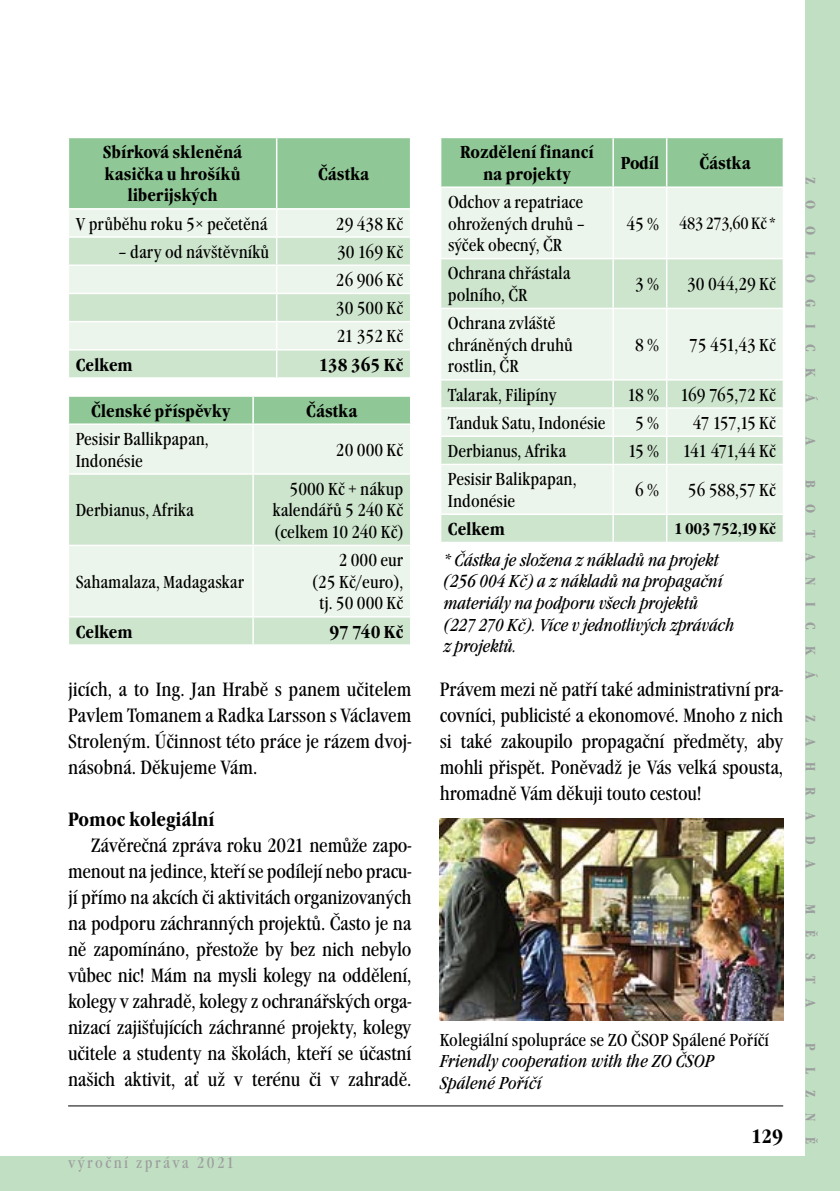
<style>
.page{position:relative;width:840px;height:1191px;background:#fff}
.page>*{position:absolute;margin:0;border:0;box-sizing:border-box;transform-origin:0 0}
.t1{font:condensed 20px/26px "Garamond Itc TEE";letter-spacing:-.01em;color:#000;text-align:justify}
.t2{font:700 condensed 20px "Garamond Itc TEE";color:#000}
.t3{font:condensed 18px/21.6px "Garamond Itc TEE";color:#000}
.t4{font:italic condensed 18px/21.6px "Garamond Itc TEE";letter-spacing:-.01em;color:#000}
.t5{font:700 condensed 18px/21.6px "Garamond Itc TEE";color:#000;text-align:center}
.t6{font:condensed 18px "Garamond Itc TEE";letter-spacing:-.04em;color:#000}
.t7{font:condensed 17px "Garamond Itc TEE";letter-spacing:-.02em;color:#000}
.t8{font:condensed 16px "Garamond Itc TEE";letter-spacing:.15em;color:#9c9e9f}
.t9{font:700 condensed 16px "Garamond Itc TEE";letter-spacing:-.025em;color:#000}
.t10{font:700 condensed 14px "Garamond Itc TEE";letter-spacing:1.155em;color:#9c9e9f}
.s1{font-size:18px}
</style>
<div class="page">
<hr style="left:68px;top:1105px;width:714px;height:1px;background:#000">
<div style="left:0;top:1156px;width:839px;height:35px;background:#c1dfc2"></div>
<div style="left:805px;top:0;width:34px;height:1191px;background:#c1dfc2"></div>
<svg style="left:68px;top:137px;width:342px;height:240px;background:#c8e2c9"></svg>
<hr style="left:409px;top:350px;width:2px;height:27px;background:#fff">
<div style="left:69px;top:425px;width:341px;height:48px;background:#ecf5eb"></div>
<svg style="left:69px;top:475px;width:341px;height:169px;background:#daebd9"></svg>
<hr style="left:68px;top:544px;width:185px;height:2px;background:#fff">
<hr style="left:253px;top:544px;width:158px;height:2px;background:#fff">
<hr style="left:68px;top:616px;width:185px;height:1px;background:#fff">
<hr style="left:253px;top:616px;width:158px;height:1px;background:#fff">
<div style="left:68px;top:396px;width:343px;height:28px;background:#90c796"></div>
<hr style="left:253px;top:423px;width:158px;height:2px;background:#fff">
<hr style="left:252px;top:425px;width:2px;height:48px;background:#fff">
<hr style="left:252px;top:475px;width:2px;height:69px;background:#fff">
<hr style="left:252px;top:546px;width:2px;height:70px;background:#fff">
<hr style="left:252px;top:617px;width:2px;height:27px;background:#fff">
<div style="left:441px;top:138px;width:341px;height:48px;background:#90c796"></div>
<div style="left:441px;top:188px;width:341px;height:70px;background:#ecf5eb"></div>
<svg style="left:441px;top:259px;width:341px;height:282px;background:#ddeddd"></svg>
<hr style="left:439px;top:308px;width:174px;height:1px;background:#fff">
<hr style="left:613px;top:308px;width:53px;height:1px;background:#fff">
<hr style="left:666px;top:308px;width:117px;height:1px;background:#fff">
<hr style="left:439px;top:379px;width:174px;height:1px;background:#fff">
<hr style="left:613px;top:379px;width:53px;height:1px;background:#fff">
<hr style="left:666px;top:379px;width:117px;height:1px;background:#fff">
<hr style="left:439px;top:407px;width:174px;height:2px;background:#fff">
<hr style="left:613px;top:407px;width:53px;height:2px;background:#fff">
<hr style="left:666px;top:407px;width:117px;height:2px;background:#fff">
<hr style="left:439px;top:435px;width:174px;height:2px;background:#fff">
<hr style="left:613px;top:435px;width:53px;height:2px;background:#fff">
<hr style="left:666px;top:435px;width:117px;height:2px;background:#fff">
<hr style="left:439px;top:464px;width:174px;height:1px;background:#fff">
<hr style="left:613px;top:464px;width:53px;height:1px;background:#fff">
<hr style="left:666px;top:464px;width:117px;height:1px;background:#fff">
<hr style="left:439px;top:513px;width:174px;height:2px;background:#fff">
<hr style="left:613px;top:513px;width:53px;height:2px;background:#fff">
<hr style="left:666px;top:513px;width:117px;height:2px;background:#fff">
<hr style="left:612px;top:138px;width:1px;height:48px;background:#fff">
<hr style="left:665px;top:138px;width:2px;height:48px;background:#fff">
<hr style="left:612px;top:188px;width:1px;height:70px;background:#fff">
<hr style="left:665px;top:188px;width:2px;height:70px;background:#fff">
<hr style="left:612px;top:259px;width:1px;height:49px;background:#fff">
<hr style="left:665px;top:259px;width:2px;height:49px;background:#fff">
<hr style="left:612px;top:309px;width:1px;height:70px;background:#fff">
<hr style="left:665px;top:309px;width:2px;height:70px;background:#fff">
<hr style="left:665px;top:380px;width:2px;height:27px;background:#fff">
<hr style="left:665px;top:409px;width:2px;height:26px;background:#fff">
<svg style="left:612px;top:380px;width:1px;height:84px"></svg>
<hr style="left:665px;top:437px;width:2px;height:27px;background:#fff">
<svg style="left:782px;top:380px;width:1px;height:84px"></svg>
<hr style="left:612px;top:465px;width:1px;height:48px;background:#fff">
<hr style="left:665px;top:465px;width:2px;height:48px;background:#fff">
<svg style="left:612px;top:515px;width:1px;height:26px"></svg>
<hr style="left:665px;top:515px;width:2px;height:26px;background:#fff">
<svg style="left:782px;top:515px;width:1px;height:26px"></svg>
<img style="left:439px;top:819px;width:343px;height:201px">
<p class="t5" style="left:103px;top:142px;width:141px">Sbírková skleněná kasička u hrošíků liberijských</p>
<p class="t5" style="left:318px;top:163px;width:53px">Částka</p>
<p class="t3" style="left:76px;top:213px;width:193px">V průběhu roku 5× pečetěná</p>
<p class="t3" style="left:336px;top:213px;width:69px">29 438 Kč</p>
<p class="t3" style="left:118px;top:241px;width:152px">– dary od návštěvníků</p>
<p class="t3" style="left:336px;top:238px;width:69px;line-height:28.2px;text-align:justify">30 169 Kč 26 906 Kč 30 500 Kč 21 352 Kč</p>
<p class="t5" style="left:76px;top:354px;width:58px">Celkem</p>
<p class="t5" style="left:318px;top:354px;width:86px">138 365 Kč</p>
<p class="t5" style="left:91px;top:400px;width:141px">Členské příspěvky</p>
<p class="t5" style="left:306px;top:400px;width:53px">Částka</p>
<p class="t3" style="left:76px;top:428px;width:134px">Pesisir Ballikpapan,<br>Indonésie</p>
<p class="t3" style="left:336px;top:439px;width:69px">20 000 Kč</p>
<p class="t3" style="left:76px;top:500px;width:120px">Derbianus, Afrika</p>
<p class="t3" style="left:272px;top:478px;width:132px;text-align:justify;text-indent:17px">5000 Kč + nákup kalendářů 5 240 Kč (celkem 10 240 Kč)</p>
<p class="t3" style="left:76px;top:571px;width:170px">Sahamalaza, Madagaskar</p>
<p class="t3" style="left:312px;top:549px;width:92px;text-align:right">2 000 eur (25 Kč/euro), tj. 50 000 Kč</p>
<p class="t5" style="left:76px;top:621px;width:58px">Celkem</p>
<p class="t5" style="left:329px;top:621px;width:75px">97 740 Kč</p>
<p class="t1" style="left:68px;top:677px;width:345px">jicích, a to Ing. Jan Hrabě s panem učitelem Pavlem Tomanem a Radka Larsson s Václavem Stroleným. Účinnost této práce je rázem dvoj&shy;násobná. Děkujeme Vám.</p>
<p class="t2" style="left:68px;top:808px;width:148px">Pomoc kolegiální</p>
<p class="t1" style="left:68px;top:833px;width:345px;text-indent:23px">Závěrečná zpráva roku 2021 nemůže zapo&shy;menout na jedince, kteří se podílejí nebo pracu&shy;jí přímo na akcích či aktivitách organizovaných na podporu záchranných projektů. Často je na ně zapomínáno, přestože by bez nich nebylo vůbec nic! Mám na mysli kolegy na oddělení, kolegy v zahradě, kolegy z ochranářských orga&shy;nizací zajišťujících záchranné projekty, kolegy učitele a studenty na školách, kteří se účastní našich aktivit, ať už v terénu či v zahradě.</p>
<p class="t8" style="left:68px;top:1153px;width:168px">výroční zpráva 2021</p>
<p class="t5" style="left:460px;top:142px;width:135px">Rozdělení financí na projekty</p>
<p class="t5" style="left:620px;top:152px;width:39px">Podíl</p>
<p class="t5" style="left:699px;top:152px;width:53px">Částka</p>
<p class="t3" style="left:447px;top:191px;width:139px;text-align:justify">Odchov a repatriace ohrožených druhů – sýček obecný, ČR</p>
<p class="t7" style="left:626px;top:214px;width:151px"><span class="s1">45 %</span> 483 273,60 Kč *</p>
<p class="t3" style="left:447px;top:263px;width:124px">Ochrana chřástala polního, ČR</p>
<p class="t3" style="left:634px;top:274px;width:26px">3 %</p>
<p class="t3" style="left:686px;top:274px;width:90px">30 044,29 Kč</p>
<p class="t3" style="left:447px;top:313px;width:126px">Ochrana zvláště chráněných druhů rostlin, ČR</p>
<p class="t3" style="left:634px;top:334px;width:26px">8 %</p>
<p class="t3" style="left:688px;top:334px;width:88px">75 451,43 Kč</p>
<p class="t3" style="left:447px;top:384px;width:110px">Talarak, Filipíny</p>
<p class="t3" style="left:627px;top:384px;width:150px">18 % 169 765,72 Kč</p>
<p class="t3" style="left:447px;top:412px;width:159px">Tanduk Satu, Indonésie</p>
<p class="t3" style="left:634px;top:412px;width:26px">5 %</p>
<p class="t3" style="left:692px;top:412px;width:85px">47 157,15 Kč</p>
<p class="t3" style="left:447px;top:440px;width:120px">Derbianus, Afrika</p>
<p class="t3" style="left:627px;top:440px;width:33px">15 %</p>
<p class="t6" style="left:682px;top:441px;width:95px">141 471,44 Kč</p>
<p class="t3" style="left:447px;top:468px;width:130px">Pesisir Balikpapan,<br>Indonésie</p>
<p class="t3" style="left:634px;top:479px;width:26px">6 %</p>
<p class="t3" style="left:687px;top:479px;width:90px">56 588,57 Kč</p>
<p class="t5" style="left:447px;top:518px;width:58px">Celkem</p>
<p class="t9" style="left:673px;top:520px;width:103px">1 003 752,19 Kč</p>
<p class="t4" style="left:443px;top:549px;width:292px">* Částka je složena z nákladů na projekt (256 004 Kč) a z nákladů na propagační materiály na podporu všech projektů (227 270 Kč). Více v jednotlivých zprávách z projektů.</p>
<p class="t1" style="left:439px;top:677px;width:345px">Právem mezi ně patří také administrativní pra&shy;covníci, publicisté a ekonomové. Mnoho z nich si také zakoupilo propagační předměty, aby mohli přispět. Poněvadž je Vás velká spousta, hromadně Vám děkuji touto cestou!</p>
<p class="t3" style="left:439px;top:1029px;width:330px">Kolegiální spolupráce se ZO ČSOP Spálené Poříčí</p>
<p class="t4" style="left:439px;top:1050px;width:276px">Friendly cooperation with the ZO ČSOP<br>Spálené Poříčí</p>
<p class="t2" style="left:750px;top:1125px;width:34px">129</p>
<p class="t10" style="left:818px;top:177px;width:226px;rotate:90deg">ZOOLOGICKÁ</p>
<p class="t10" style="left:818px;top:437px;width:10px;rotate:90deg">A</p>
<p class="t10" style="left:818px;top:480px;width:201px;rotate:90deg">BOTANICKÁ</p>
<p class="t10" style="left:818px;top:714px;width:156px;rotate:90deg">ZAHRADA</p>
<p class="t10" style="left:818px;top:903px;width:106px;rotate:90deg">MĚSTA</p>
<p class="t10" style="left:818px;top:1042px;width:103px;rotate:90deg">PLZNĚ</p>
</div>
